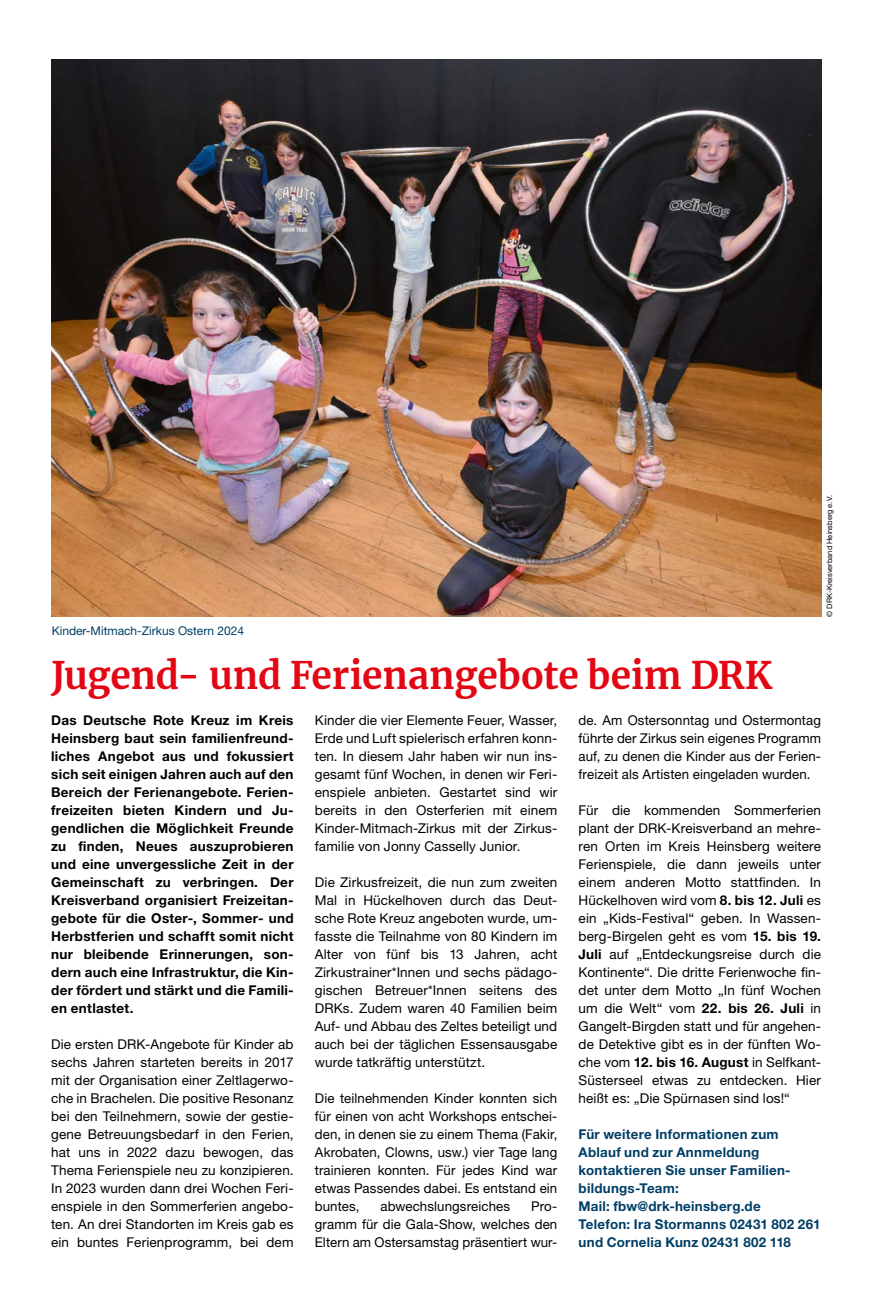
<style>
.page{position:relative;width:872px;height:1297px;background:#fff}
.page>*{position:absolute;margin:0;border:0;box-sizing:border-box;transform-origin:0 0}
.MGB_Headline{font:700 37.5px "Merriweather";color:#e30613}
.MGB_Copy{font:13.5px/18px "Helvetica Neue LT Pro";letter-spacing:.01em;color:#000;text-align:justify}
.MGB_Copy-2{font:700 13.5px/18px "Helvetica Neue LT Pro";letter-spacing:.02em;color:#000;text-align:justify}
.MGB_Info{font:700 13.5px/18px "Helvetica Neue LT Pro";letter-spacing:.02em;color:#003e66}
.MGB_BU{font:12px "Helvetica Neue LT Pro";color:#003e66}
.MGB_Fotocredits{font:7.5px "Helvetica Neue LT Pro";color:#000}
.s1{font-weight:700}
</style>
<div class="page">
<img style="left:51px;top:60px;width:770px;height:557px">
<p class="MGB_BU" style="left:52px;top:623px;width:194px">Kinder-Mitmach-Zirkus Ostern 2024</p>
<p class="MGB_Headline" style="left:51px;top:649px;width:723px">Jugend- und Ferienangebote beim DRK</p>
<p class="MGB_Fotocredits" style="left:825px;top:617px;width:123px;rotate:-90deg">© DRK-Kreisverband Heinsberg e.V.</p>
<p class="MGB_Copy-2" style="left:51px;top:710px;width:244px">Das Deutsche Rote Kreuz im Kreis Heinsberg baut sein familienfreund&shy;liches Angebot aus und fokussiert sich seit einigen Jahren auch auf den Bereich der Ferienangebote. Ferien&shy;freizeiten bieten Kindern und Ju&shy;gendlichen die Möglichkeit Freunde zu finden, Neues auszuprobieren und eine unvergessliche Zeit in der Gemeinschaft zu verbringen. Der Kreisverband organisiert Freizeitan&shy;gebote für die Oster-, Sommer- und Herbstferien und schafft somit nicht nur bleibende Erinnerungen, son&shy;dern auch eine Infrastruktur, die Kin&shy;der fördert und stärkt und die Famili&shy;en entlastet.</p>
<p class="MGB_Copy" style="left:51px;top:1034px;width:244px">Die ersten DRK-Angebote für Kinder ab sechs Jahren starteten bereits in 2017 mit der Organisation einer Zeltlagerwo&shy;che in Brachelen. Die positive Resonanz bei den Teilnehmern, sowie der gestie&shy;gene Betreuungsbedarf in den Ferien, hat uns in 2022 dazu bewogen, das Thema Ferienspiele neu zu konzipieren.<br>In 2023 wurden dann drei Wochen Feri&shy;enspiele in den Sommerferien angebo&shy;ten. An drei Standorten im Kreis gab es ein buntes Ferienprogramm, bei dem</p>
<p class="MGB_Copy" style="left:315px;top:710px;width:244px">Kinder die vier Elemente Feuer, Wasser, Erde und Luft spielerisch erfahren konn&shy;ten. In diesem Jahr haben wir nun ins&shy;gesamt fünf Wochen, in denen wir Feri&shy;enspiele anbieten. Gestartet sind wir bereits in den Osterferien mit einem Kinder-Mitmach-Zirkus mit der Zirkus&shy;familie von Jonny Casselly Junior.</p>
<p class="MGB_Copy" style="left:315px;top:872px;width:244px">Die Zirkusfreizeit, die nun zum zweiten Mal in Hückelhoven durch das Deut&shy;sche Rote Kreuz angeboten wurde, um&shy;fasste die Teilnahme von 80 Kindern im Alter von fünf bis 13 Jahren, acht Zirkustrainer*Innen und sechs pädago&shy;gischen Betreuer*Innen seitens des DRKs. Zudem waren 40 Familien beim Auf- und Abbau des Zeltes beteiligt und auch bei der täglichen Essensausgabe wurde tatkräftig unterstützt.</p>
<p class="MGB_Copy" style="left:315px;top:1088px;width:244px">Die teilnehmenden Kinder konnten sich für einen von acht Workshops entschei&shy;den, in denen sie zu einem Thema (Fakir, Akrobaten, Clowns, usw.) vier Tage lang trainieren konnten. Für jedes Kind war etwas Passendes dabei. Es entstand ein buntes,</p>
<p class="MGB_Copy" style="left:315px;top:1196px;width:244px;text-indent:216px">Pro&shy;gramm für die Gala-Show, welches den Eltern am Ostersamstag präsentiert wur-</p>
<p class="MGB_Copy" style="left:380px;top:1196px;width:131px">abwechslungsreiches</p>
<p class="MGB_Copy" style="left:578px;top:710px;width:244px">de. Am Ostersonntag und Ostermontag führte der Zirkus sein eigenes Programm auf, zu denen die Kinder aus der Ferien&shy;freizeit als Artisten eingeladen wurden.</p>
<p class="MGB_Copy" style="left:578px;top:800px;width:244px">Für die kommenden Sommerferien plant der DRK-Kreisverband an mehre&shy;ren Orten im Kreis Heinsberg weitere Ferienspiele, die dann jeweils unter einem anderen Motto stattfinden. In Hückelhoven wird vom <span class="s1">8. bis 12. Juli</span> es ein „Kids-Festival“ geben. In Wassen&shy;berg-Birgelen geht es vom <span class="s1">15. bis 19.<br>Juli</span> auf „Entdeckungsreise durch die Kontinente“. Die dritte Ferienwoche fin&shy;det unter dem Motto „In fünf Wochen um die Welt“ vom <span class="s1">22. bis 26. Juli</span> in Gangelt-Birgden statt und für angehen&shy;de Detektive gibt es in der fünften Wo&shy;che vom <span class="s1">12. bis 16. August</span> in Selfkant-Süsterseel etwas zu entdecken. Hier heißt es: „Die Spürnasen sind los!“</p>
<p class="MGB_Info" style="left:578px;top:1124px;width:212px">Für weitere Informationen zum<br>Ablauf und zur Annmeldung kontaktieren Sie unser Familien&shy;bildungs-Team:</p>
<p class="MGB_Info" style="left:578px;top:1196px;width:184px">Mail: fbw@drk-heinsberg.de</p>
<p class="MGB_Info" style="left:578px;top:1214px;width:243px">Telefon: Ira Stormanns 02431 802 261 und Cornelia Kunz 02431 802 118</p>
</div>
